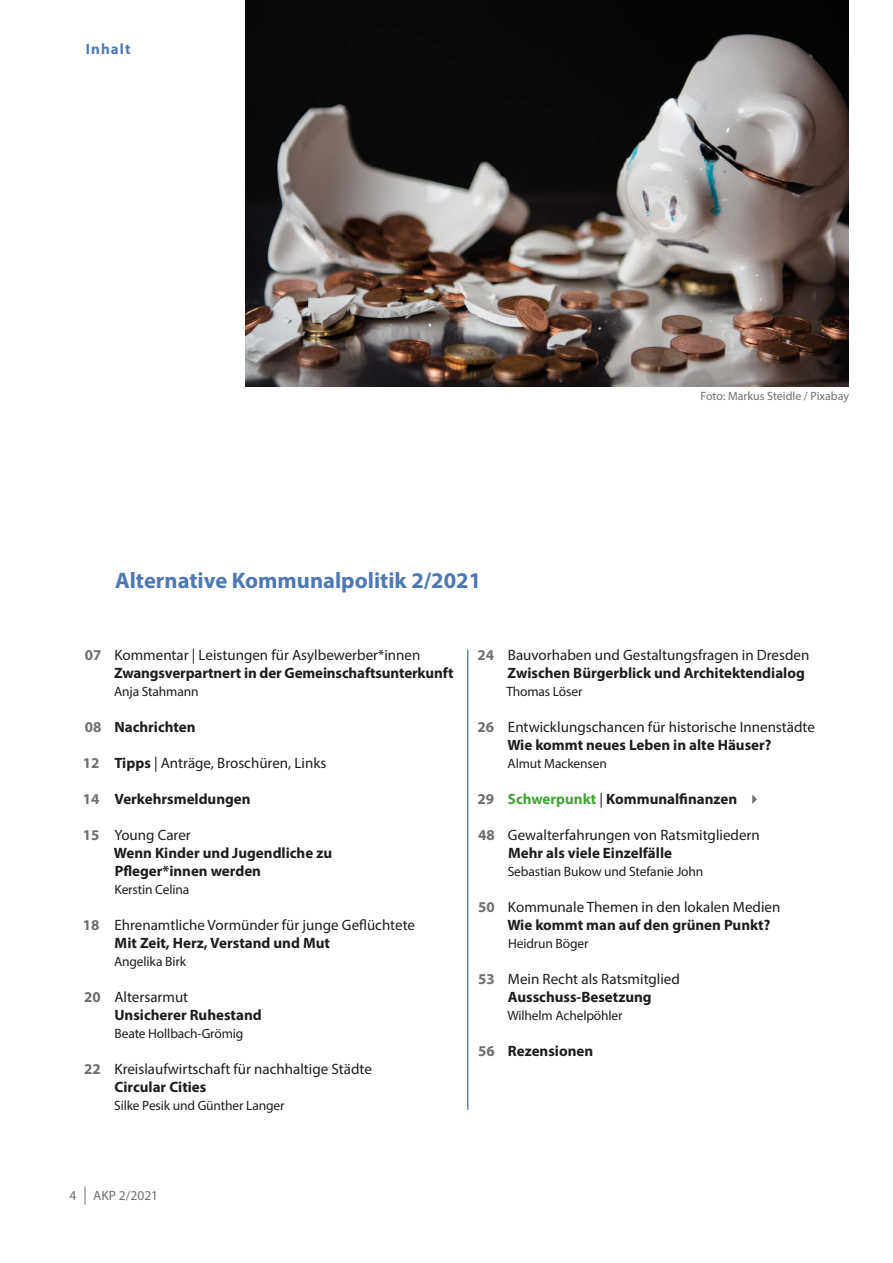
<style>
.page{position:relative;width:893px;height:1263px;background:#fff}
.page>*{position:absolute;margin:0;border:0;box-sizing:border-box;transform-origin:0 0}
.t1{font:700 22.5px "Myriad Pro";color:#4e78b1}
.t2{font:15px/18px "Myriad Pro";color:#1d1d1b}
.t3{font:700 15px/18px "Myriad Pro";color:#1d1d1b}
.t4{font:700 15px "Myriad Pro";letter-spacing:.07em;color:#4e78b1}
.t5{font:13.5px "Myriad Pro";letter-spacing:-.01em;color:#1d1d1b}
.t6{font:13.5px "Myriad Pro";color:#706f6f}
.t7{font:12px "Myriad Pro";color:#706f6f}
.s1{color:#706f6f}
.s2{font-weight:400}
.s3{font-weight:700;color:#706f6f}
.s4{font-weight:700}
.s5{color:#3fa535}
</style>
<div class="page">
<svg style="left:85px;top:1186px;width:1px;height:19px"></svg>
<img style="left:246px;top:0;width:602px;height:387px">
<hr style="left:467px;top:650px;width:1px;height:460px;background:#4e78b1">
<p class="t4" style="left:86px;top:39px;width:46px">Inhalt</p>
<h1 class="t1" style="left:115px;top:565px;width:368px">Alternative Kommunalpolitik 2/2021</h1>
<p class="t7" style="left:700px;top:389px;width:150px">Foto: Markus Steidle / Pixabay</p>
<p class="t3" style="left:114px;top:645px;width:341px;text-indent:-29px"><span class="s1">07</span> <span class="s2">Kommentar | Leistungen für Asylbewerber*innen<br></span>Zwangsverpartnert in der Gemeinschaftsunterkunft</p>
<p class="t5" style="left:114px;top:683px;width:86px">Anja Stahmann</p>
<p class="t3" style="left:85px;top:717px;width:112px"><span class="s1">08</span> Nachrichten</p>
<p class="t2" style="left:83px;top:753px;width:245px"><span class="s3">12</span> <span class="s4">Tipps</span> | Anträge, Broschüren, Links</p>
<p class="t3" style="left:83px;top:789px;width:169px"><span class="s1">14</span> Verkehrsmeldungen</p>
<p class="t3" style="left:114px;top:825px;width:220px;text-indent:-31px"><span class="s1">15</span> <span class="s2">Young Carer<br></span>Wenn Kinder und Jugendliche zu<br>Pfleger*innen werden</p>
<p class="t5" style="left:114px;top:881px;width:76px">Kerstin Celina</p>
<p class="t2" style="left:115px;top:915px;width:302px;text-indent:-32px"><span class="s3">18</span> Ehrenamtliche Vormünder für junge Geflüchtete<br><span class="s4">Mit Zeit, Herz, Verstand und Mut</span></p>
<p class="t5" style="left:114px;top:953px;width:73px">Angelika Birk</p>
<p class="t3" style="left:114px;top:987px;width:149px;text-indent:-30px"><span class="s1">20</span> <span class="s2">Altersarmut<br></span>Unsicherer Ruhestand</p>
<p class="t5" style="left:114px;top:1025px;width:130px">Beate Hollbach-Grömig</p>
<p class="t2" style="left:115px;top:1059px;width:259px;text-indent:-31px"><span class="s3">22</span> Kreislaufwirtschaft für nachhaltige Städte<br><span class="s4">Circular Cities</span></p>
<p class="t5" style="left:114px;top:1097px;width:172px">Silke Pesik und Günther Langer</p>
<p class="t2" style="left:508px;top:645px;width:303px;text-indent:-30px"><span class="s3">24</span> Bauvorhaben und Gestaltungsfragen in Dresden<br><span class="s4">Zwischen Bürgerblick und Architektendialog</span></p>
<p class="t5" style="left:506px;top:683px;width:78px">Thomas Löser</p>
<p class="t2" style="left:507px;top:717px;width:309px;text-indent:-30px"><span class="s3">26</span> Entwicklungschancen für historische Innenstädte<br><span class="s4">Wie kommt neues Leben in alte Häuser?</span></p>
<p class="t5" style="left:508px;top:755px;width:101px">Almut Mackensen</p>
<p class="t3" style="left:478px;top:789px;width:286px"><span class="s1">29</span> <span class="s5">Schwerpunkt</span> <span class="s2">|</span> Kommunalfinanzen <span class="s1">✔</span></p>
<p class="t2" style="left:508px;top:825px;width:253px;text-indent:-30px"><span class="s3">48</span> Gewalterfahrungen von Ratsmitgliedern<br><span class="s4">Mehr als viele Einzelfälle</span></p>
<p class="t5" style="left:508px;top:863px;width:197px">Sebastian Bukow und Stefanie John</p>
<p class="t2" style="left:507px;top:897px;width:274px;text-indent:-29px"><span class="s3">50</span> Kommunale Themen in den lokalen Medien<br><span class="s4">Wie kommt man auf den grünen Punkt?</span></p>
<p class="t5" style="left:508px;top:935px;width:82px">Heidrun Böger</p>
<p class="t2" style="left:478px;top:969px;width:203px;text-align:center"><span class="s3">53</span> Mein Recht als Ratsmitglied<br><span class="s4">Ausschuss-Besetzung</span></p>
<p class="t5" style="left:507px;top:1007px;width:117px">Wilhelm Achelpöhler</p>
<p class="t3" style="left:478px;top:1041px;width:117px"><span class="s1">56</span> Rezensionen</p>
<p class="t6" style="left:70px;top:1187px;width:8px">4</p>
<p class="t6" style="left:93px;top:1187px;width:66px">AKP 2/2021</p>
</div>
